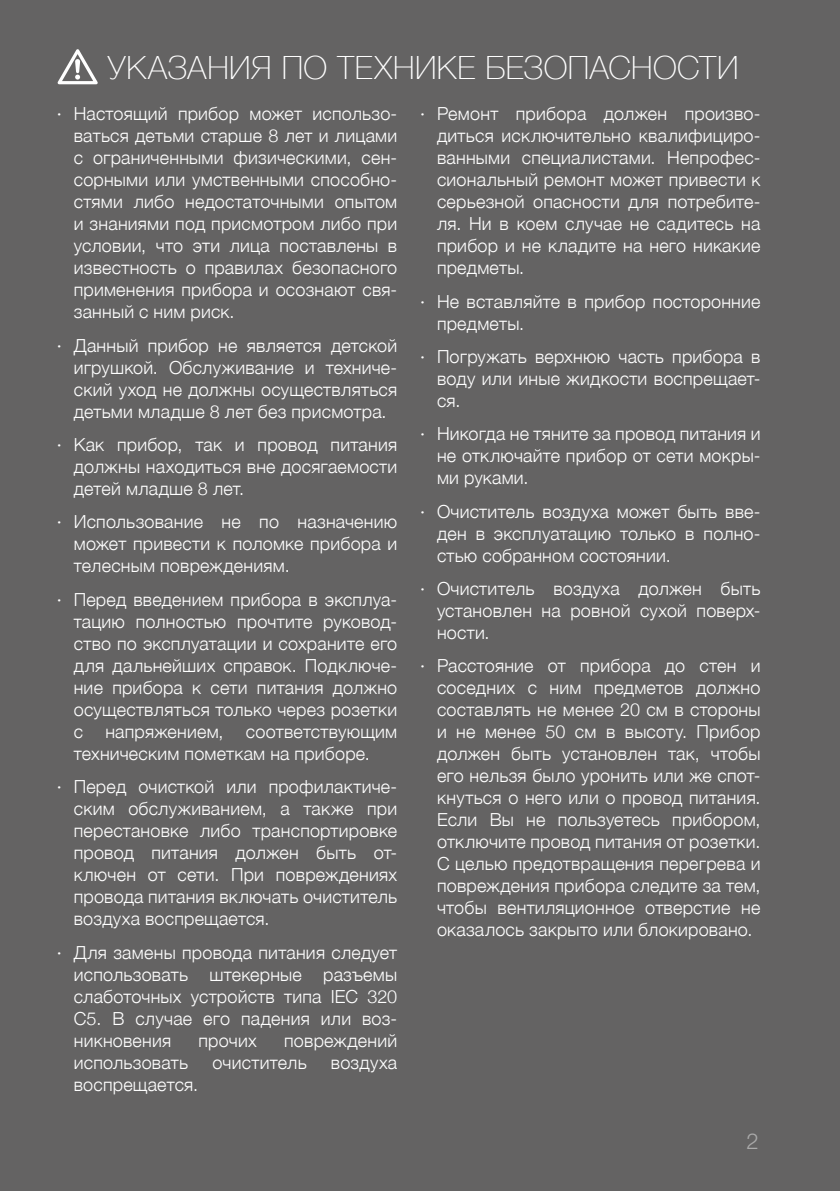
<style>
.page{position:relative;width:840px;height:1191px;background:#fff}
.page>*{position:absolute;margin:0;border:0;box-sizing:border-box;transform-origin:0 0}
.t1{font:100 32px "Helvetica Neue";letter-spacing:.01em;color:#fff}
.t2{font:300 22px "Helvetica Neue Cyr";color:#aaa}
.t3{font:300 18px/22px "Helvetica Neue";letter-spacing:.01em;color:#fff;text-align:justify}
.s1{font-weight:400}
</style>
<div class="page">
<div style="left:0;top:0;width:839px;height:1191px;background:#646363"></div>
<svg style="left:57px;top:49px;width:41px;height:36px"></svg>
<h1 class="t1" style="left:108px;top:43px;width:632px">УКАЗАНИЯ ПО ТЕХНИКЕ БЕЗОПАСНОСТИ</h1>
<p class="t3" style="left:74px;top:102px;width:325px;text-indent:-17px"><span class="s1">∙</span> Настоящий прибор может использо&shy;ваться детьми старше 8 лет и лицами с ограниченными физическими, сен&shy;сорными или умственными способно&shy;стями либо недостаточными опытом и знаниями под присмотром либо при условии, что эти лица поставлены в известность о правилах безопасного применения прибора и осознают свя&shy;занный с ним риск.</p>
<p class="t3" style="left:74px;top:333px;width:325px;text-indent:-17px"><span class="s1">∙</span> Данный прибор не является детской игрушкой. Обслуживание и техниче&shy;ский уход не должны осуществляться детьми младше 8 лет без присмотра.</p>
<p class="t3" style="left:74px;top:432px;width:325px;text-indent:-17px"><span class="s1">∙</span> Как прибор, так и провод питания должны находиться вне досягаемости детей младше 8 лет.</p>
<p class="t3" style="left:74px;top:510px;width:325px;text-indent:-17px"><span class="s1">∙</span> Использование не по назначению может привести к поломке прибора и телесным повреждениям.</p>
<p class="t3" style="left:74px;top:587px;width:325px;text-indent:-17px"><span class="s1">∙</span> Перед введением прибора в эксплуа&shy;тацию полностью прочтите руковод&shy;ство по эксплуатации и сохраните его для дальнейших справок. Подключе&shy;ние прибора к сети питания должно осуществляться только через розетки с напряжением, соответствующим техническим пометкам на приборе.</p>
<p class="t3" style="left:74px;top:774px;width:325px;text-indent:-17px"><span class="s1">∙</span> Перед очисткой или профилактиче&shy;ским обслуживанием, а также при перестановке либо транспортировке провод питания должен быть от&shy;ключен от сети. При повреждениях провода питания включать очиститель воздуха воспрещается.</p>
<p class="t3" style="left:74px;top:939px;width:325px;text-indent:-17px"><span class="s1">∙</span> Для замены провода питания следует использовать штекерные разъемы слаботочных устройств типа IEC 320<br>C5. В случае его падения или воз&shy;никновения</p>
<p class="t3" style="left:198px;top:1027px;width:60px">прочих</p>
<p class="t3" style="left:284px;top:1027px;width:114px">повреждений</p>
<p class="t3" style="left:74px;top:1049px;width:116px">использовать</p>
<p class="t3" style="left:212px;top:1049px;width:96px">очиститель</p>
<p class="t3" style="left:331px;top:1049px;width:68px">воздуха</p>
<p class="t3" style="left:74px;top:1071px;width:126px">воспрещается.</p>
<p class="t3" style="left:437px;top:101px;width:325px;text-indent:-17px"><span class="s1">∙</span> Ремонт прибора должен произво&shy;диться исключительно квалифициро&shy;ванными специалистами. Непрофес&shy;сиональный ремонт может привести к серьезной опасности для потребите&shy;ля. Ни в коем случае не садитесь на прибор и не кладите на него никакие предметы.</p>
<p class="t3" style="left:437px;top:289px;width:325px;text-indent:-17px"><span class="s1">∙</span> Не вставляйте в прибор посторонние предметы.</p>
<p class="t3" style="left:437px;top:344px;width:325px;text-indent:-17px"><span class="s1">∙</span> Погружать верхнюю часть прибора в воду или иные жидкости воспрещает&shy;ся.</p>
<p class="t3" style="left:437px;top:421px;width:325px;text-indent:-17px"><span class="s1">∙</span> Никогда не тяните за провод питания и не отключайте прибор от сети мокры&shy;ми руками.</p>
<p class="t3" style="left:437px;top:499px;width:325px;text-indent:-17px"><span class="s1">∙</span> Очиститель воздуха может быть вве&shy;ден в эксплуатацию только в полно&shy;стью собранном состоянии.</p>
<p class="t3" style="left:437px;top:576px;width:325px;text-indent:-17px"><span class="s1">∙</span> Очиститель воздуха должен быть установлен на ровной сухой поверх&shy;ности.</p>
<p class="t3" style="left:437px;top:653px;width:325px;text-indent:-17px"><span class="s1">∙</span> Расстояние от прибора до стен и соседних с ним предметов должно составлять не менее 20 см в стороны и не менее 50 см в высоту. Прибор должен быть установлен так, чтобы его нельзя было уронить или же спот&shy;кнуться о него или о провод питания.<br>Если Вы не пользуетесь прибором, отключите провод питания от розетки.<br>С целью предотвращения перегрева и повреждения прибора следите за тем, чтобы вентиляционное отверстие не оказалось закрыто или блокировано.</p>
<p class="t2" style="left:746px;top:1128px;width:14px">2</p>
</div>
